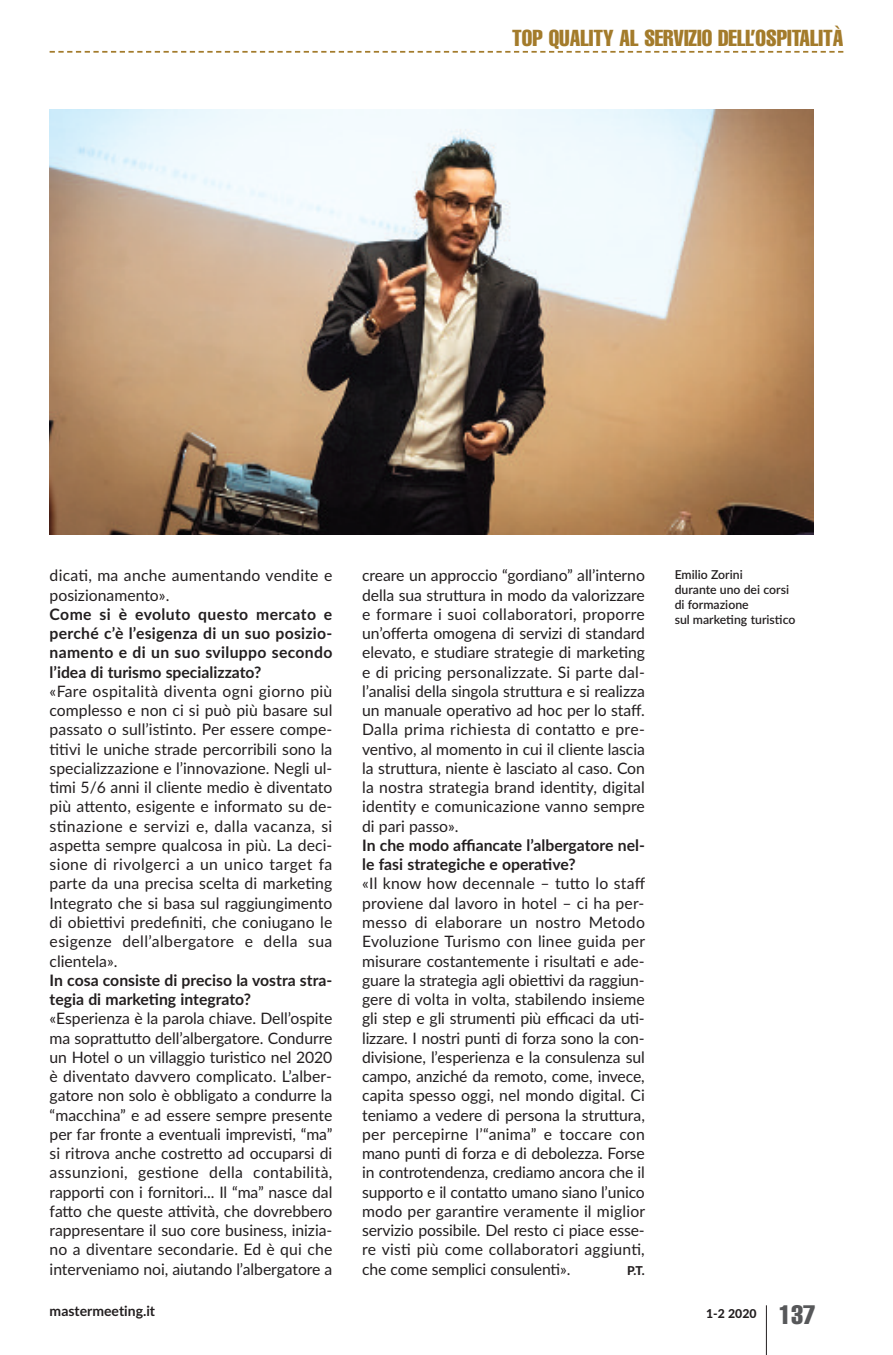
<style>
.page{position:relative;width:893px;height:1355px;background:#fff}
.page>*{position:absolute;margin:0;border:0;box-sizing:border-box;transform-origin:0 0}
.t1{font:extra-condensed 22.75px "Helvetica";color:#a37b2b}
.t2{font:15.75px/19.2px "Lato";letter-spacing:.01em;color:#231f20;text-align:justify}
.t3{font:700 15.75px/19.2px "Lato";color:#231f20}
.t4{font:700 14px "Lato";color:#231f20}
.t5{font:600 12.25px/14.9px "Lato";color:#231f20}
.t6{font:800 12.25px "Lato";color:#231f20}
.s1{font-family:"Helvetica";font-weight:400;font-stretch:extra-condensed;font-size:26.25px;color:#57585a}
</style>
<div class="page">
<hr style="left:766px;top:1305px;width:1px;height:49px;background:#231f20">
<svg style="left:50px;top:51px;width:793px;height:2px"></svg>
<img style="left:50px;top:109px;width:764px;height:425px">
<h1 class="t1" style="left:512px;top:30px;width:333px">TOP QUALITY AL SERVIZIO DELL’OSPITALITÀ</h1>
<p class="t2" style="left:50px;top:566px;width:284px">dicati, ma anche aumentando vendite e posizionamento».</p>
<p class="t3" style="left:50px;top:604px;width:284px;text-align:justify">Come si è evoluto questo mercato e perché c’è l’esigenza di un suo posizio&shy;namento e di un suo sviluppo secondo l’idea di turismo specializzato?</p>
<p class="t2" style="left:50px;top:681px;width:284px">«Fare ospitalità diventa ogni giorno più complesso e non ci si può più basare sul passato o sull’istinto. Per essere compe&shy;titivi le uniche strade percorribili sono la specializzazione e l’innovazione. Negli ul&shy;timi 5/6 anni il cliente medio è diventato più attento, esigente e informato su de&shy;stinazione e servizi e, dalla vacanza, si aspetta sempre qualcosa in più. La deci&shy;sione di rivolgerci a un unico target fa parte da una precisa scelta di marketing Integrato che si basa sul raggiungimento di obiettivi predefiniti, che coniugano le esigenze dell’albergatore e della sua clientela».</p>
<p class="t3" style="left:50px;top:970px;width:284px">In cosa consiste di preciso la vostra stra&shy;tegia di marketing integrato?</p>
<p class="t2" style="left:50px;top:1009px;width:284px">«Esperienza è la parola chiave. Dell’ospite ma soprattutto dell’albergatore. Condurre un Hotel o un villaggio turistico nel 2020 è diventato davvero complicato. L’alber&shy;gatore non solo è obbligato a condurre la “macchina” e ad essere sempre presente per far fronte a eventuali imprevisti, “ma” si ritrova anche costretto ad occuparsi di assunzioni, gestione della contabilità, rapporti con i fornitori... Il “ma” nasce dal fatto che queste attività, che dovrebbero rappresentare il suo core business, inizia&shy;no a diventare secondarie. Ed è qui che interveniamo noi, aiutando l’albergatore a</p>
<p class="t2" style="left:362px;top:566px;width:284px">creare un approccio “gordiano” all’interno della sua struttura in modo da valorizzare e formare i suoi collaboratori, proporre un’offerta omogena di servizi di standard elevato, e studiare strategie di marketing e di pricing personalizzate. Si parte dal&shy;l’analisi della singola struttura e si realizza un manuale operativo ad hoc per lo staff.<br>Dalla prima richiesta di contatto e pre&shy;ventivo, al momento in cui il cliente lascia la struttura, niente è lasciato al caso. Con la nostra strategia brand identity, digital identity e comunicazione vanno sempre di pari passo».</p>
<p class="t3" style="left:362px;top:835px;width:284px">In che modo affiancate l’albergatore nel&shy;le fasi strategiche e operative?</p>
<p class="t2" style="left:362px;top:874px;width:285px">«Il know how decennale – tutto lo staff proviene dal lavoro in hotel – ci ha per&shy;messo di elaborare un nostro Metodo Evoluzione Turismo con linee guida per misurare costantemente i risultati e ade&shy;guare la strategia agli obiettivi da raggiun&shy;gere di volta in volta, stabilendo insieme gli step e gli strumenti più efficaci da uti&shy;lizzare. I nostri punti di forza sono la con&shy;divisione, l’esperienza e la consulenza sul campo, anziché da remoto, come, invece, capita spesso oggi, nel mondo digital. Ci teniamo a vedere di persona la struttura, per percepirne l’“anima” e toccare con mano punti di forza e di debolezza. Forse in controtendenza, crediamo ancora che il supporto e il contatto umano siano l’unico modo per garantire veramente il miglior servizio possibile. Del resto ci piace esse&shy;re visti più come collaboratori aggiunti, che come semplici consulenti».</p>
<p class="t6" style="left:627px;top:1263px;width:19px">P.T.</p>
<p class="t5" style="left:675px;top:567px;width:122px">Emilio Zorini<br>durante uno dei corsi di formazione<br>sul marketing turistico</p>
<p class="t4" style="left:50px;top:1302px;width:107px">mastermeeting.it</p>
<p class="t6" style="left:706px;top:1306px;width:111px">1-2 2020 <span class="s1">137</span></p>
</div>
